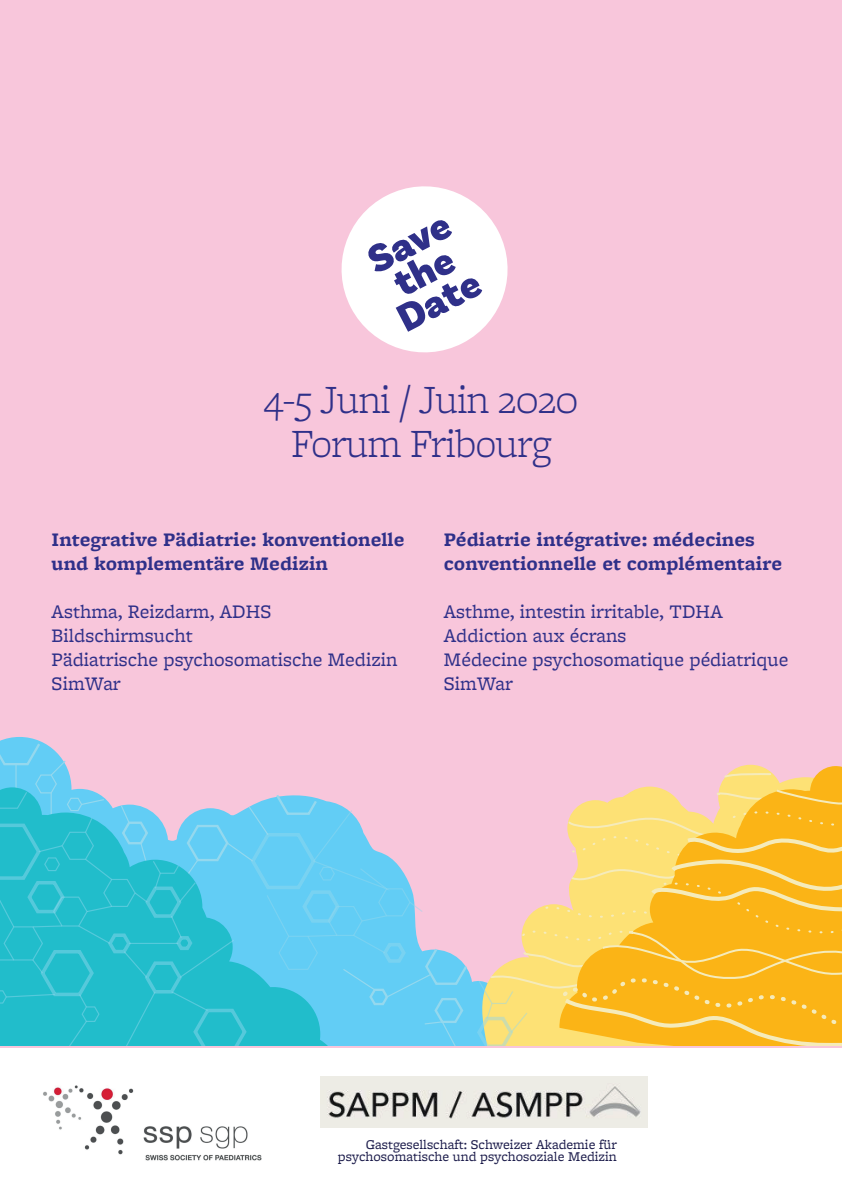
<style>
.page{position:relative;width:842px;height:1191px;background:#fff}
.page>*{position:absolute;margin:0;border:0;box-sizing:border-box;transform-origin:0 0}
.t1{font:300 41.6px/44px "Freight Micro Pro";letter-spacing:-.025em;color:#2f3089;text-align:center}
.t2{font:900 41px/32.8px "Basic Sans";color:#2f3089;text-align:center}
.t3{font:20px/24px "Freight Micro Pro";color:#2f3089}
.t4{font:700 20px/24px "Freight Micro Pro";color:#2f3089}
.t5{font:14px/12px "Freight Micro Pro";color:#1c1c4b;text-align:right}
</style>
<div class="page">
<div style="left:0;top:0;width:842px;height:988px;background:#f8c6db"></div>
<img style="left:43px;top:1085px;width:219px;height:76px">
<img style="left:321px;top:1076px;width:326px;height:51px">
<svg style="left:341px;top:186px;width:167px;height:167px"></svg>
<svg style="left:0;top:741px;width:842px;height:304px"></svg>
<h2 class="t2" style="left:363px;top:248px;width:90px;rotate:-27deg">Save the<br>Date</h2>
<h1 class="t1" style="left:264px;top:376px;width:316px">4-5 Juni / Juin 2020<br>Forum Fribourg</h1>
<p class="t4" style="left:52px;top:527px;width:354px">Integrative Pädiatrie: konventionelle und komplementäre Medizin</p>
<p class="t3" style="left:52px;top:599px;width:347px">Asthma, Reizdarm, ADHS<br>Bildschirmsucht<br>Pädiatrische psychosomatische Medizin<br>SimWar</p>
<p class="t4" style="left:444px;top:527px;width:340px">Pédiatrie intégrative: médecines conventionnelle et complémentaire</p>
<p class="t3" style="left:444px;top:599px;width:346px">Asthme, intestin irritable, TDHA<br>Addiction aux écrans<br>Médecine psychosomatique pédiatrique<br>SimWar</p>
<p class="t5" style="left:338px;top:1137px;width:280px">Gastgesellschaft: Schweizer Akademie für psychosomatische und psychosoziale Medizin</p>
</div>
